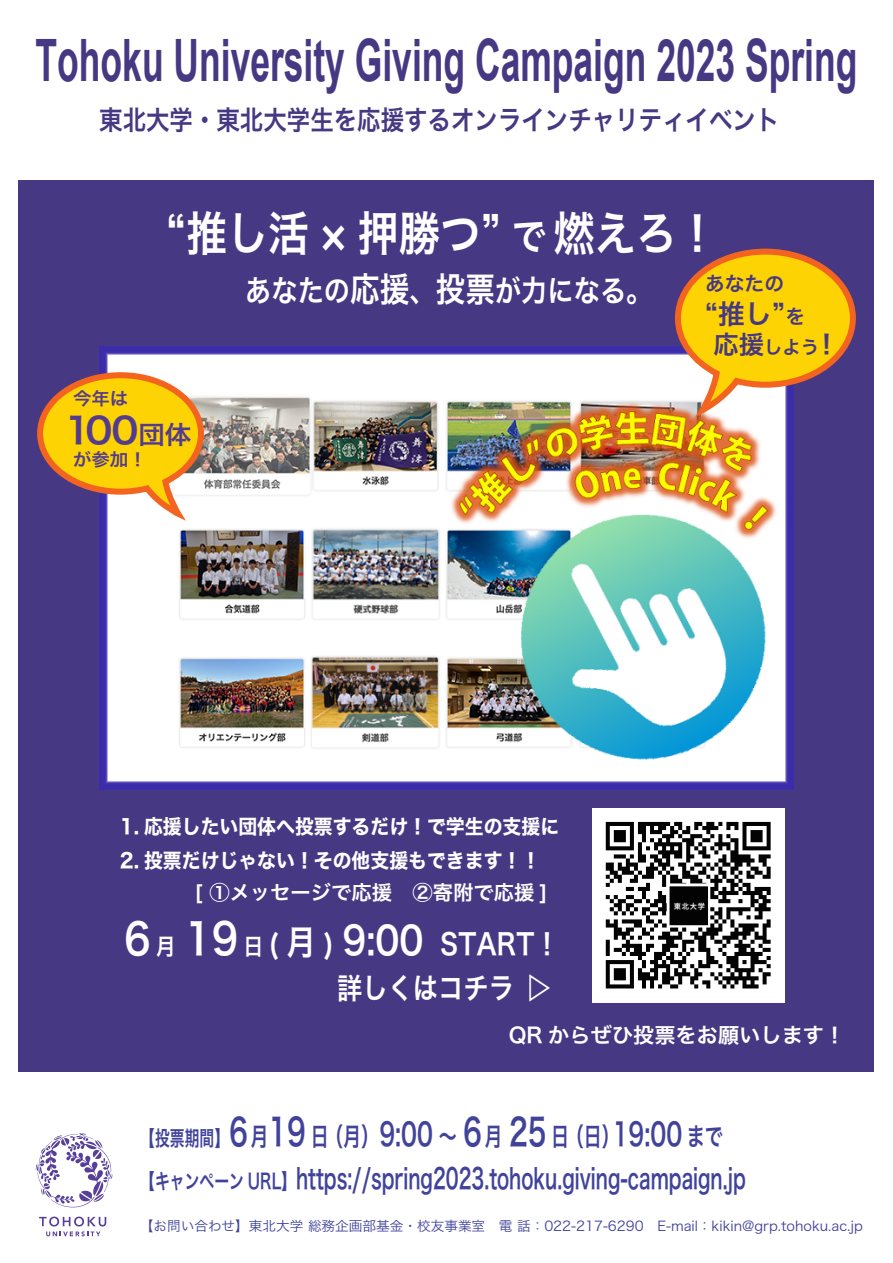
<style>
.page{position:relative;width:893px;height:1263px;background:#fff}
.page>*{position:absolute;margin:0;border:0;box-sizing:border-box;transform-origin:0 0}
.t1{font:700 58.5px "Arial";color:#463882;scale:.61 1}
.t2{font:47.25px "Hiragino Sans W6";color:#fff;scale:.87 1}
.t3{font:36.15px "Hiragino Sans W6";color:#533c8e;scale:1.05 1}
.t4{font:30.15px "Hiragino Sans W6";color:#fff;scale:.87 1}
.t5{font:29.1px/43.8px "Hiragino Sans W6";color:#fff;text-align:right;scale:.87 1}
.t6{font:28.05px "Hira Kaku Pro W6";color:#41439b;scale:.64 1}
.t7{font:27.15px "Hiragino Sans W6";color:#463882}
.t8{font:27px "Hira Kaku Pro W6";color:#463882;scale:.87 1}
.t9{font:25.5px "Hira Kaku Pro W6";color:#41439b;scale:.71 1}
.t10{font:21px "Hira Kaku Pro W6";color:#fff}
.t11{font:20.1px "Hiragino Sans W7";color:#fff;scale:.94 1}
.t12{font:20.1px "Hira Kaku Pro W6";color:#fff}
.t13{font:19.8px "Hiragino Sans W6";color:#463882}
.t14{font:18.45px "Hiragino Sans W6";color:#463882}
.t15{font:17.55px "Hiragino Sans W6";color:#533c8e;scale:1.05 1}
.t16{font:13.5px "Hira Kaku Pro W3";color:#41439b}
.s1{font-size:39.45px}
.s2{font-size:34.2px}
.s3{font-size:19.8px}
.s4{font-size:25.35px}
.s5{font-size:26.25px}
.s6{font-size:25.2px}
.s7{font-size:43.05px}
.s8{font-size:22.95px}
.s9{font-size:34.5px}
.s10{font-size:38.85px}
.s11{font-family:"Koz Go Pr 6 N"}
.s12{font-size:21px}
.s13{font-size:37.35px}
.s14{font-size:31.35px}
</style>
<div class="page">
<svg style="left:39px;top:1216px;width:67px;height:20px"></svg>
<svg style="left:36px;top:1133px;width:77px;height:74px"></svg>
<div style="left:19px;top:180px;width:855px;height:892px;background:#463882"></div>
<img style="left:99px;top:347px;width:695px;height:443px">
<svg style="left:37px;top:369px;width:170px;height:151px"></svg>
<svg style="left:672px;top:248px;width:184px;height:168px"></svg>
<img style="left:593px;top:808px;width:191px;height:194px">
<h1 class="t1" style="left:36px;top:22px;width:1349px">Tohoku University Giving Campaign 2023 Spring</h1>
<h3 class="t8" style="left:99px;top:96px;width:783px">東北大学・東北大学生を応援するオンラインチャリティイベント</h3>
<h2 class="t2" style="left:167px;top:190px;width:635px">“推し活 × 押勝つ” <span class="s1">で</span>燃えろ！</h2>
<h3 class="t4" style="left:245px;top:264px;width:470px">あなたの<span class="s2">応援</span>、<span class="s2">投票</span>が力になる。</h3>
<h3 class="t13" style="left:705px;top:266px;width:81px">あなたの</h3>
<h3 class="t7" style="left:705px;top:289px;width:102px">“推し”<span class="s3">を</span></h3>
<h3 class="t14" style="left:713px;top:330px;width:128px"><span class="s4">応援</span>しよう<span class="s5">！</span></h3>
<p class="t15" style="left:73px;top:383px;width:54px">今年は</p>
<h3 class="t3" style="left:64px;top:397px;width:123px">100<span class="s6">団体</span></h3>
<p class="t15" style="left:73px;top:444px;width:72px">が参加！</p>
<h3 class="t11" style="left:120px;top:810px;width:469px">1. 応援したい団体へ投票するだけ！で学生の支援に</h3>
<h3 class="t11" style="left:120px;top:845px;width:449px">2. 投票だけじゃない！その他支援もできます！！</h3>
<h3 class="t12" style="left:194px;top:874px;width:355px">[ ①メッセージで応援　②寄附で応援 ]</h3>
<h3 class="t5" style="left:124px;top:921px;width:492px"><span class="s7">6</span> <span class="s8">月</span> <span class="s7">19</span> <span class="s8">日</span> ( <span class="s9">月</span> ) <span class="s10">9:00</span> START !詳しくはコチラ <span class="s11">▷</span></h3>
<h3 class="t10" style="left:509px;top:1016px;width:338px">QR からぜひ投票をお願いします！</h3>
<h3 class="t9" style="left:140px;top:1113px;width:822px"><span class="s12">【投票期間】</span><span class="s13">6</span>月<span class="s13">19</span> 日（月）<span class="s14">9:00</span> ～ <span class="s13">6</span>月 <span class="s13">25</span> 日（日）<span class="s14">19:00</span> まで</h3>
<h3 class="t6" style="left:140px;top:1153px;width:948px"><span class="s12">【キャンペーン URL】</span>https://spring2023.tohoku.giving-campaign.jp</h3>
<p class="t16" style="left:140px;top:1214px;width:725px">【お問い合わせ】東北大学 総務企画部基金・校友事業室　電 話：022-217-6290　E-mail：kikin@grp.tohoku.ac.jp</p>
</div>
